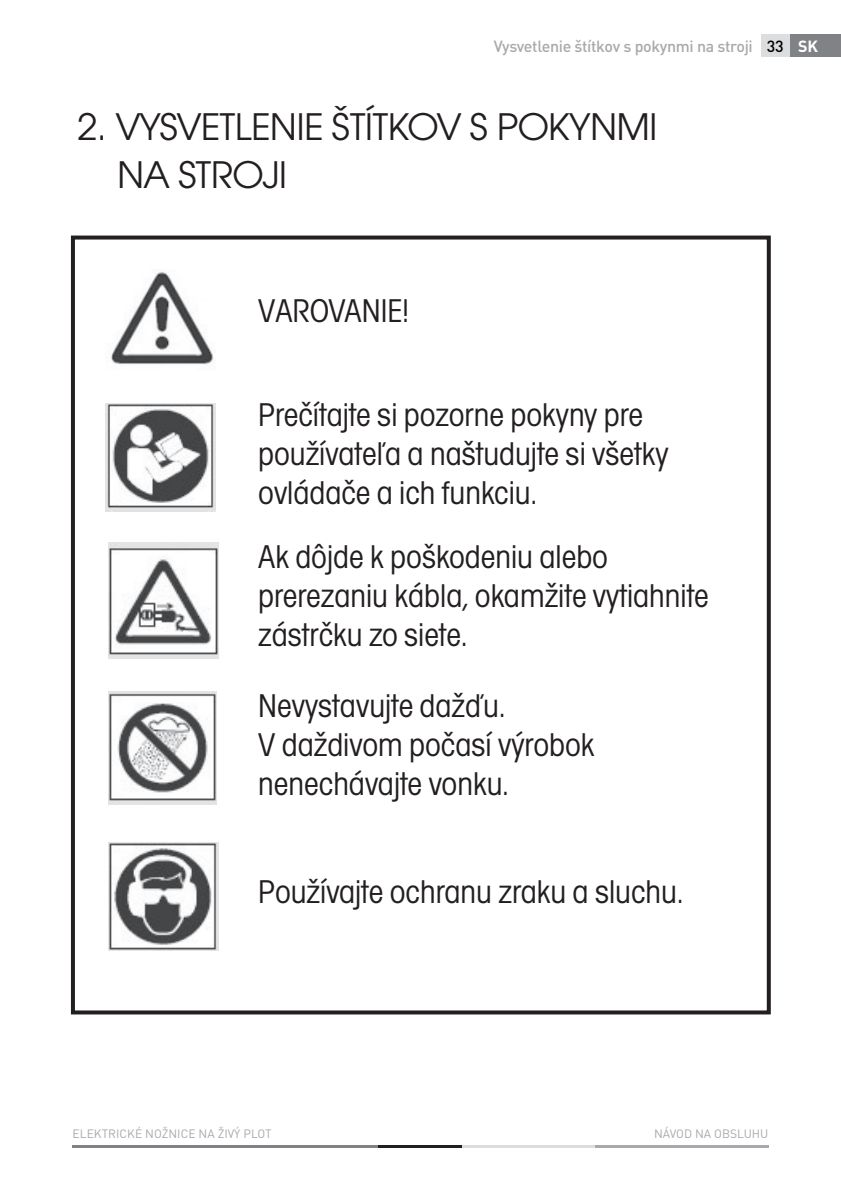
<style>
.page{position:relative;width:841px;height:1191px;background:#fff}
.page>*{position:absolute;margin:0;border:0;box-sizing:border-box;transform-origin:0 0}
.t1{font:40px/48px "Avant Gar Got Itc TOT Boo";letter-spacing:-.02em;color:#231f20}
.t2{font:34px/38.8px "Avant Gar Got Itc TOT Boo Con";color:#231f20}
.t3{font:500 16px "DIN Pro";letter-spacing:-.02em;color:#a8a9ad}
.t4{font:500 16px "DIN Pro";color:#000}
.t5{font:700 16px "DIN Pro";color:#fff}
.t6{font:12px "DIN Pro";color:#a8a9ad}
</style>
<div class="page">
<div style="left:789px;top:34px;width:51px;height:23px;background:#808285"></div>
<div style="left:760px;top:34px;width:29px;height:23px;background:#dcdddf"></div>
<hr style="left:594px;top:1145px;width:174px;height:3px;background:#a8a9ad">
<hr style="left:461px;top:1145px;width:134px;height:3px;background:#dcdddf">
<hr style="left:73px;top:1145px;width:305px;height:3px;background:#808285">
<hr style="left:378px;top:1145px;width:83px;height:3px;background:#231f20">
<div style="left:71px;top:236px;width:699px;height:778px;border:4px solid #231f20"></div>
<img style="left:110px;top:272px;width:104px;height:93px">
<img style="left:105px;top:403px;width:111px;height:109px">
<img style="left:108px;top:542px;width:110px;height:117px">
<img style="left:108px;top:691px;width:109px;height:113px">
<img style="left:108px;top:842px;width:110px;height:109px">
<p class="t3" style="left:493px;top:35px;width:260px">Vysvetlenie štítkov s pokynmi na stroji</p>
<p class="t5" style="left:797px;top:35px;width:22px">SK</p>
<p class="t4" style="left:766px;top:35px;width:19px">33</p>
<p class="t1" style="left:117px;top:103px;width:541px;text-indent:-40px">2. VYSVETLENIE ŠTÍTKOV S POKYNMI<br>NA STROJI</p>
<p class="t2" style="left:258px;top:293px;width:152px">VAROVANIE!</p>
<p class="t2" style="left:258px;top:398px;width:412px">Prečítajte si pozorne pokyny pre používateľa a naštudujte si všetky ovládače a ich funkciu.</p>
<p class="t2" style="left:258px;top:540px;width:452px">Ak dôjde k poškodeniu alebo prerezaniu kábla, okamžite vytiahnite zástrčku zo siete.</p>
<p class="t2" style="left:258px;top:689px;width:337px">Nevystavujte dažďu.<br>V daždivom počasí výrobok nenechávajte vonku.</p>
<p class="t2" style="left:258px;top:874px;width:426px">Používajte ochranu zraku a sluchu.</p>
<p class="t6" style="left:73px;top:1125px;width:200px">ELEKTRICKÉ NOŽNICE NA ŽIVÝ PLOT</p>
<p class="t6" style="left:653px;top:1125px;width:116px">NÁVOD NA OBSLUHU</p>
</div>
